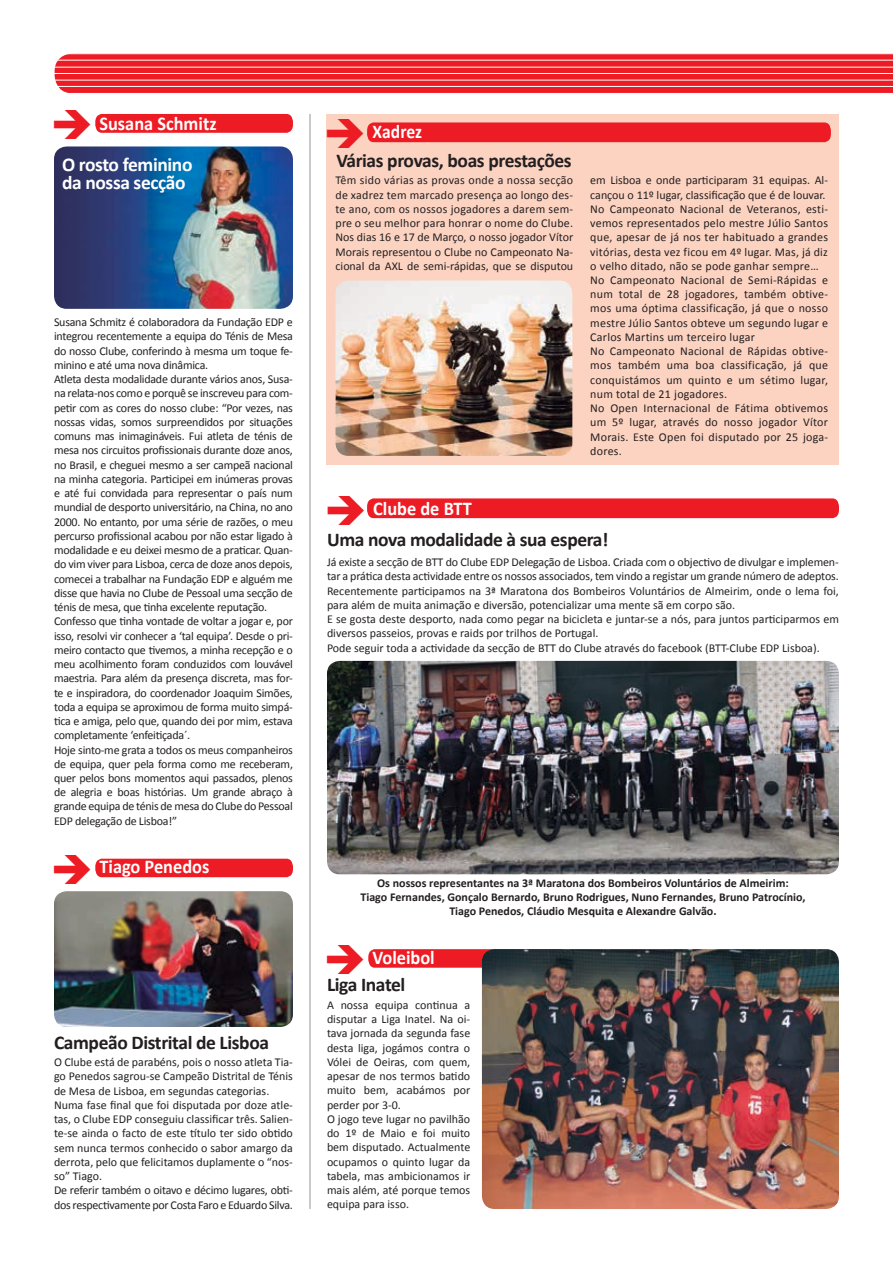
<style>
.page{position:relative;width:893px;height:1263px;background:#fff}
.page>*{position:absolute;margin:0;border:0;box-sizing:border-box;transform-origin:0 0}
.t1{font:700 19.5px "Calibri";letter-spacing:-.02em;color:#231f20}
.t2{font:700 19.5px "Calibri";color:#fff;scale:.94 1}
.t3{font:700 19.5px/18px "Calibri";letter-spacing:-.02em;color:#fff}
.t4{font:700 19.5px "Calibri";color:#fff;scale:.9 1}
.t5{font:12px/14.2px "Calibri";letter-spacing:-.01em;color:#231f20}
.t6{font:12px/14.2px "Calibri";letter-spacing:.02em;color:#231f20}
.t7{font:700 12px/14.2px "Calibri";color:#231f20;text-align:center}
</style>
<div class="page">
<div style="left:326px;top:114px;width:513px;height:350px;background:#fcd3c1"></div>
<svg style="left:55px;top:54px;width:838px;height:39px;background:#ed262d"></svg>
<hr style="left:43px;top:60px;width:850px;height:1px;background:#fff">
<hr style="left:43px;top:67px;width:850px;height:1px;background:#fff">
<hr style="left:43px;top:73px;width:850px;height:1px;background:#fff">
<hr style="left:43px;top:80px;width:850px;height:1px;background:#fff">
<hr style="left:43px;top:86px;width:850px;height:1px;background:#fff">
<img style="left:54px;top:891px;width:239px;height:136px">
<img style="left:54px;top:146px;width:239px;height:163px">
<hr style="left:310px;top:114px;width:1px;height:1095px;background:#949698">
<img style="left:327px;top:661px;width:512px;height:213px">
<img style="left:482px;top:949px;width:357px;height:260px">
<img style="left:335px;top:281px;width:237px;height:175px">
<svg style="left:367px;top:122px;width:464px;height:21px;background:#ed272e"></svg>
<svg style="left:95px;top:858px;width:198px;height:20px;background:#ee2f36"></svg>
<svg style="left:368px;top:949px;width:198px;height:25px;background:#9e494e"></svg>
<svg style="left:95px;top:113px;width:198px;height:20px;background:#ee2b33"></svg>
<svg style="left:367px;top:498px;width:472px;height:21px;background:#ee2a32"></svg>
<h1 class="t2" style="left:99px;top:111px;width:126px">Susana Schmitz</h1>
<h1 class="t3" style="left:62px;top:155px;width:132px">O rosto feminino da nossa secção</h1>
<p class="t5" style="left:54px;top:315px;width:240px">Susana Schmitz é colaboradora da Fundação EDP e integrou recentemente a equipa do Ténis de Mesa do nosso Clube, conferindo à mesma um toque fe&shy;minino e até uma nova dinâmica.<br>Atleta desta modalidade durante vários anos, Susa&shy;na relata-nos como e porquê se inscreveu para com&shy;petir com as cores do nosso clube: “Por vezes, nas nossas vidas, somos surpreendidos por situações comuns mas inimagináveis. Fui atleta de ténis de mesa nos circuitos profissionais durante doze anos, no Brasil, e cheguei mesmo a ser campeã nacional na minha categoria. Participei em inúmeras provas e até fui convidada para representar o país num mundial de desporto universitário, na China, no ano 2000. No entanto, por uma série de razões, o meu percurso profissional acabou por não estar ligado à modalidade e eu deixei mesmo de a praticar. Quan&shy;do vim viver para Lisboa, cerca de doze anos depois, comecei a trabalhar na Fundação EDP e alguém me disse que havia no Clube de Pessoal uma secção de ténis de mesa, que tinha excelente reputação.<br>Confesso que tinha vontade de voltar a jogar e, por isso, resolvi vir conhecer a ‘tal equipa’. Desde o pri&shy;meiro contacto que tivemos, a minha recepção e o meu acolhimento foram conduzidos com louvável maestria. Para além da presença discreta, mas for&shy;te e inspiradora, do coordenador Joaquim Simões, toda a equipa se aproximou de forma muito simpá&shy;tica e amiga, pelo que, quando dei por mim, estava completamente ‘enfeitiçada´.<br>Hoje sinto-me grata a todos os meus companheiros de equipa, quer pela forma como me receberam, quer pelos bons momentos aqui passados, plenos de alegria e boas histórias. Um grande abraço à grande equipa de ténis de mesa do Clube do Pessoal EDP delegação de Lisboa!”</p>
<h1 class="t2" style="left:99px;top:854px;width:118px">Tiago Penedos</h1>
<h1 class="t1" style="left:54px;top:1029px;width:217px">Campeão Distrital de Lisboa</h1>
<p class="t5" style="left:54px;top:1055px;width:240px">O Clube está de parabéns, pois o nosso atleta Tia&shy;go Penedos sagrou-se Campeão Distrital de Ténis de Mesa de Lisboa, em segundas categorias.<br>Numa fase final que foi disputada por doze atle&shy;tas, o Clube EDP conseguiu classificar três. Salien&shy;te-se ainda o facto de este título ter sido obtido sem nunca termos conhecido o sabor amargo da derrota, pelo que felicitamos duplamente o “nos&shy;so” Tiago.<br>De referir também o oitavo e décimo lugares, obti&shy;dos respectivamente por Costa Faro e Eduardo Silva.</p>
<h1 class="t4" style="left:373px;top:119px;width:56px">Xadrez</h1>
<h1 class="t1" style="left:336px;top:148px;width:237px">Várias provas, boas prestações</h1>
<p class="t5" style="left:335px;top:173px;width:239px;text-align:justify">Têm sido várias as provas onde a nossa secção de xadrez tem marcado presença ao longo des&shy;te ano, com os nossos jogadores a darem sem&shy;pre o seu melhor para honrar o nome do Clube.<br>Nos dias 16 e 17 de Março, o nosso jogador Vítor Morais representou o Clube no Campeonato Na&shy;cional da AXL de semi-rápidas, que se disputou</p>
<p class="t6" style="left:590px;top:173px;width:239px">em Lisboa e onde participaram 31 equipas. Al&shy;cançou o 11º lugar, classificação que é de louvar.<br>No Campeonato Nacional de Veteranos, esti&shy;vemos representados pelo mestre Júlio Santos que, apesar de já nos ter habituado a grandes vitórias, desta vez ficou em 4º lugar. Mas, já diz o velho ditado, não se pode ganhar sempre… No Campeonato Nacional de Semi-Rápidas e num total de 28 jogadores, também obtive&shy;mos uma óptima classificação, já que o nosso mestre Júlio Santos obteve um segundo lugar e Carlos Martins um terceiro lugar<br>No Campeonato Nacional de Rápidas obtive&shy;mos também uma boa classificação, já que conquistámos um quinto e um sétimo lugar, num total de 21 jogadores.<br>No Open Internacional de Fátima obtivemos um 5º lugar, através do nosso jogador Vítor Morais. Este Open foi disputado por 25 joga&shy;dores.</p>
<h1 class="t2" style="left:373px;top:496px;width:107px">Clube de BTT</h1>
<h1 class="t1" style="left:327px;top:527px;width:283px">Uma nova modalidade à sua espera!</h1>
<p class="t5" style="left:327px;top:555px;width:513px">Já existe a secção de BTT do Clube EDP Delegação de Lisboa. Criada com o objectivo de divulgar e implemen&shy;tar a prática desta actividade entre os nossos associados, tem vindo a registar um grande número de adeptos.<br>Recentemente participamos na 3ª Maratona dos Bombeiros Voluntários de Almeirim, onde o lema foi, para além de muita animação e diversão, potencializar uma mente sã em corpo são.<br>E se gosta deste desporto, nada como pegar na bicicleta e juntar-se a nós, para juntos participarmos em diversos passeios, provas e raids por trilhos de Portugal.<br>Pode seguir toda a actividade da secção de BTT do Clube através do facebook (BTT-Clube EDP Lisboa).</p>
<p class="t7" style="left:360px;top:875px;width:446px">Os nossos representantes na 3ª Maratona dos Bombeiros Voluntários de Almeirim:<br>Tiago Fernandes, Gonçalo Bernardo, Bruno Rodrigues, Nuno Fernandes, Bruno Patrocínio,<br>Tiago Penedos, Cláudio Mesquita e Alexandre Galvão.</p>
<h1 class="t2" style="left:372px;top:945px;width:68px">Voleibol</h1>
<h1 class="t1" style="left:327px;top:972px;width:80px">Liga Inatel</h1>
<p class="t5" style="left:327px;top:998px;width:145px">A nossa equipa continua a disputar a Liga Inatel. Na oi&shy;tava jornada da segunda fase desta liga, jogámos contra o<br>Vólei de Oeiras, com quem, apesar de nos termos batido muito bem, acabámos por perder por 3-0.<br>O jogo teve lugar no pavilhão do 1º de Maio e foi muito bem disputado. Actualmente ocupamos o quinto lugar da tabela, mas ambicionamos ir mais além, até porque temos equipa para isso.</p>
</div>
